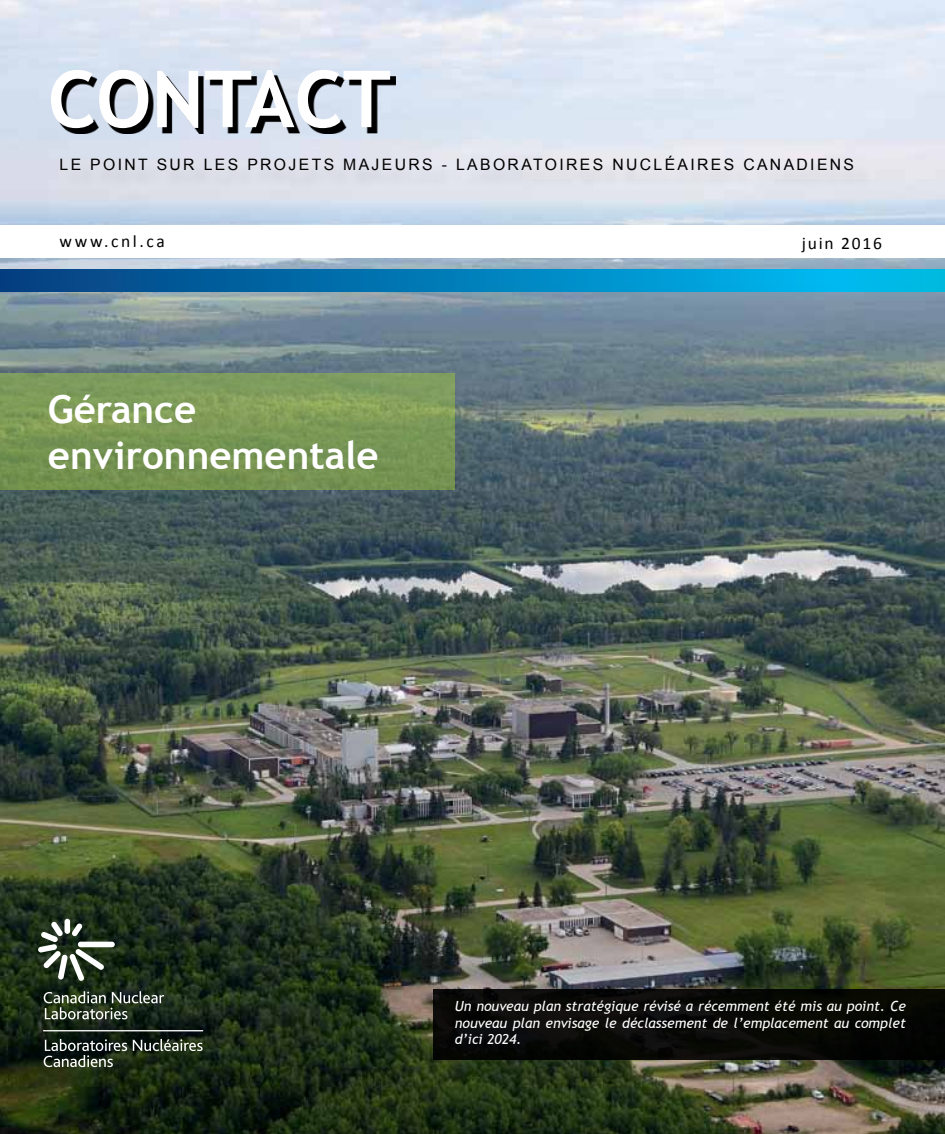
<style>
.page{position:relative;width:945px;height:1134px;background:#fff}
.page>*{position:absolute;margin:0;border:0;box-sizing:border-box;transform-origin:0 0}
.t1{font:700 78.75px "Trebuchet MS";color:#fff}
.t2{font:700 38.5px/46.2px "Trebuchet MS";color:#fff}
.t3{font:17.5px "Calibri";letter-spacing:.1em;color:#000}
.t4{font:15.75px "Arial";letter-spacing:.15em;color:#000}
.t5{font:italic 14px/16.8px "Trebuchet MS";color:#fff;text-align:justify}
</style>
<div class="page">
<img style="left:0;top:0;width:945px;height:1134px">
<svg style="left:56px;top:75px;width:340px;height:59px;background:#828892"></svg>
<div style="left:0;top:226px;width:945px;height:32px;background:#fff"></div>
<div style="left:64px;top:159px;width:811px;height:33px;background:#e0e2ea"></div>
<img style="left:0;top:270px;width:945px;height:22px">
<div style="left:434px;top:989px;width:511px;height:71px;background:#080904"></div>
<svg style="left:44px;top:991px;width:120px;height:28px;background:#4a5746"></svg>
<svg style="left:133px;top:1039px;width:70px;height:12px"></svg>
<svg style="left:44px;top:1039px;width:83px;height:28px;background:#464f46"></svg>
<hr style="left:43px;top:1030px;width:160px;height:1px;background:#fff">
<div style="left:65px;top:919px;width:5px;height:15px;background:#fff;border-radius:3px"></div>
<div style="left:78px;top:942px;width:37px;height:5px;background:#fff;border-radius:3px"></div>
<svg style="left:38px;top:921px;width:66px;height:60px"></svg>
<svg style="left:0;top:373px;width:455px;height:117px;background:#7a9755"></svg>
<h1 class="t1" style="left:48px;top:50px;width:345px">CONTACT</h1>
<p class="t4" style="left:60px;top:154px;width:796px">LE POINT SUR LES PROJETS MAJEURS - LABORATOIRES NUCLÉAIRES CANADIENS</p>
<p class="t3" style="left:60px;top:231px;width:107px">www.cnl.ca</p>
<p class="t3" style="left:802px;top:232px;width:82px">juin 2016</p>
<h2 class="t2" style="left:48px;top:386px;width:332px">Gérance environnementale</h2>
<p class="t5" style="left:455px;top:998px;width:453px">Un nouveau plan stratégique révisé a récemment été mis au point. Ce nouveau plan envisage le déclassement de l’emplacement au complet d’ici 2024.</p>
</div>
